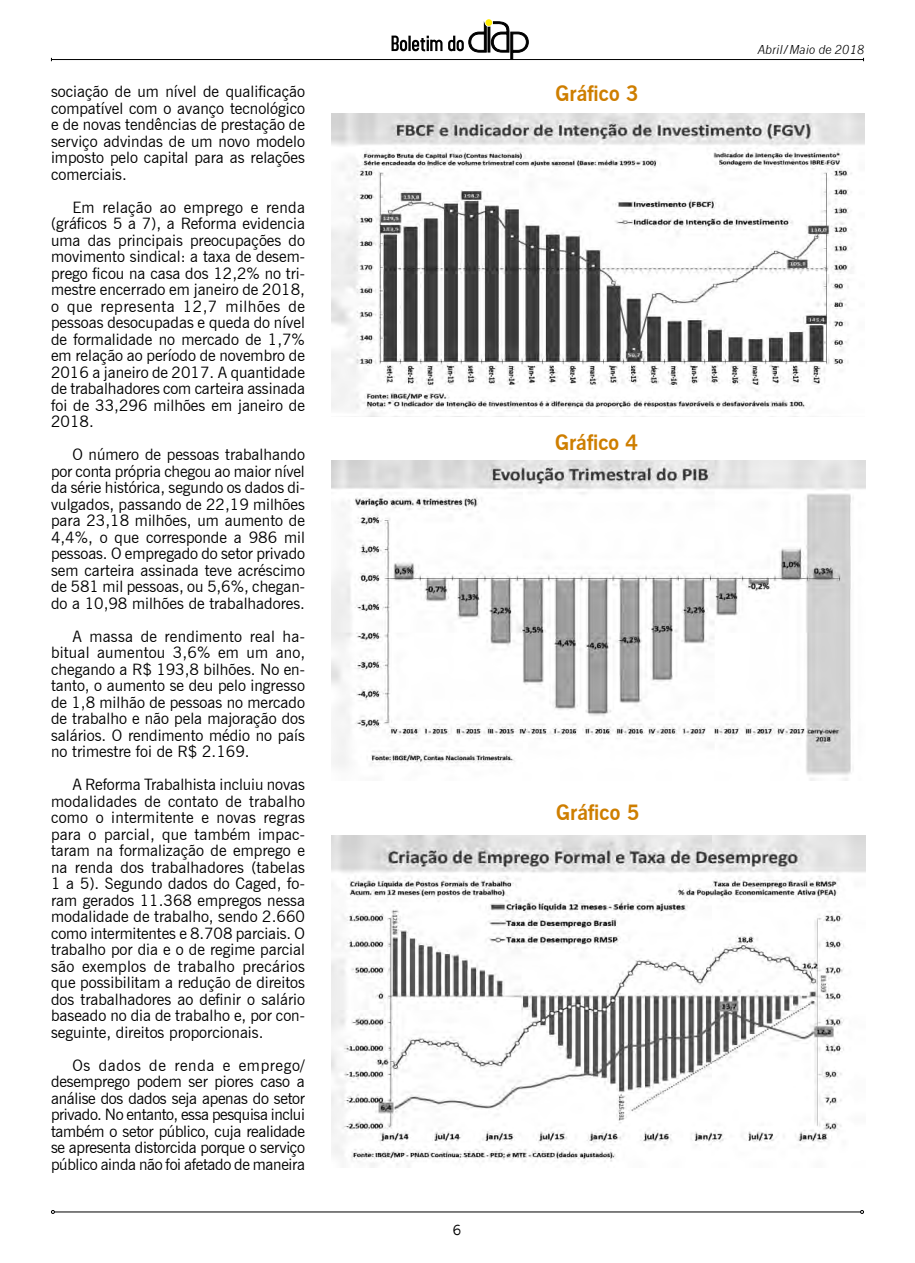
<style>
.page{position:relative;width:915px;height:1263px;background:#fff}
.page>*{position:absolute;margin:0;border:0;box-sizing:border-box;transform-origin:0 0}
.t1{font:700 21px "News Gothic BT";color:#ce7e00}
.t2{font:15.75px/16.5px "News Gothic BT";color:#000;text-align:justify}
.t3{font:13.5px "News Gothic";color:#000}
.t4{font:italic 12px "News Gothic";color:#000}
</style>
<div class="page">
<hr style="left:54px;top:1211px;width:806px;height:1px;background:#000">
<svg style="left:51px;top:1210px;width:4px;height:4px"></svg>
<svg style="left:859px;top:1210px;width:4px;height:4px"></svg>
<hr style="left:51px;top:59px;width:812px;height:1px;background:#000">
<div style="left:485px;top:19px;width:7px;height:7px;background:#ffed00;border-radius:50%"></div>
<svg style="left:391px;top:22px;width:137px;height:37px"></svg>
<img style="left:331px;top:113px;width:533px;height:304px">
<img style="left:331px;top:461px;width:533px;height:319px">
<img style="left:331px;top:835px;width:533px;height:332px">
<p class="t2" style="left:51px;top:83px;width:255px">sociação de um nível de qualificação compatível com o avanço tecnológico e de novas tendências de prestação de serviço advindas de um novo modelo imposto pelo capital para as relações comerciais.</p>
<p class="t2" style="left:51px;top:199px;width:255px;text-indent:21px">Em relação ao emprego e renda (gráficos 5 a 7), a Reforma evidencia uma das principais preocupações do movimento sindical: a taxa de desem&shy;prego ficou na casa dos 12,2% no tri&shy;mestre encerrado em janeiro de 2018, o que representa 12,7 milhões de pessoas desocupadas e queda do nível de formalidade no mercado de 1,7% em relação ao período de novembro de 2016 a janeiro de 2017. A quantidade de trabalhadores com carteira assinada foi de 33,296 milhões em janeiro de 2018.</p>
<p class="t2" style="left:51px;top:446px;width:255px;text-indent:21px">O número de pessoas trabalhando por conta própria chegou ao maior nível da série histórica, segundo os dados di&shy;vulgados, passando de 22,19 milhões para 23,18 milhões, um aumento de 4,4%, o que corresponde a 986 mil pessoas. O empregado do setor privado sem carteira assinada teve acréscimo de 581 mil pessoas, ou 5,6%, chegan&shy;do a 10,98 milhões de trabalhadores.</p>
<p class="t2" style="left:51px;top:628px;width:255px;text-indent:21px">A massa de rendimento real ha&shy;bitual aumentou 3,6% em um ano, chegando a R$ 193,8 bilhões. No en&shy;tanto, o aumento se deu pelo ingresso de 1,8 milhão de pessoas no mercado de trabalho e não pela majoração dos salários. O rendimento médio no país no trimestre foi de R$ 2.169.</p>
<p class="t2" style="left:51px;top:776px;width:255px;text-indent:21px">A Reforma Trabalhista incluiu novas modalidades de contato de trabalho como o intermitente e novas regras para o parcial, que também impac&shy;taram na formalização de emprego e na renda dos trabalhadores (tabelas 1 a 5). Segundo dados do Caged, fo&shy;ram gerados 11.368 empregos nessa modalidade de trabalho, sendo 2.660 como intermitentes e 8.708 parciais. O trabalho por dia e o de regime parcial são exemplos de trabalho precários que possibilitam a redução de direitos dos trabalhadores ao definir o salário baseado no dia de trabalho e, por con&shy;seguinte, direitos proporcionais.</p>
<p class="t2" style="left:51px;top:1057px;width:255px;text-indent:21px">Os dados de renda e emprego/ desemprego podem ser piores caso a análise dos dados seja apenas do setor privado. No entanto, essa pesquisa inclui também o setor público, cuja realidade se apresenta distorcida porque o serviço público ainda não foi afetado de maneira</p>
<h1 class="t1" style="left:555px;top:81px;width:85px">Gráfico 3</h1>
<p class="t4" style="left:757px;top:43px;width:109px">Abril/Maio de 2018</p>
<h1 class="t1" style="left:555px;top:429px;width:85px">Gráfico 4</h1>
<h1 class="t1" style="left:556px;top:799px;width:85px">Gráfico 5</h1>
<p class="t3" style="left:452px;top:1223px;width:10px">6</p>
</div>
